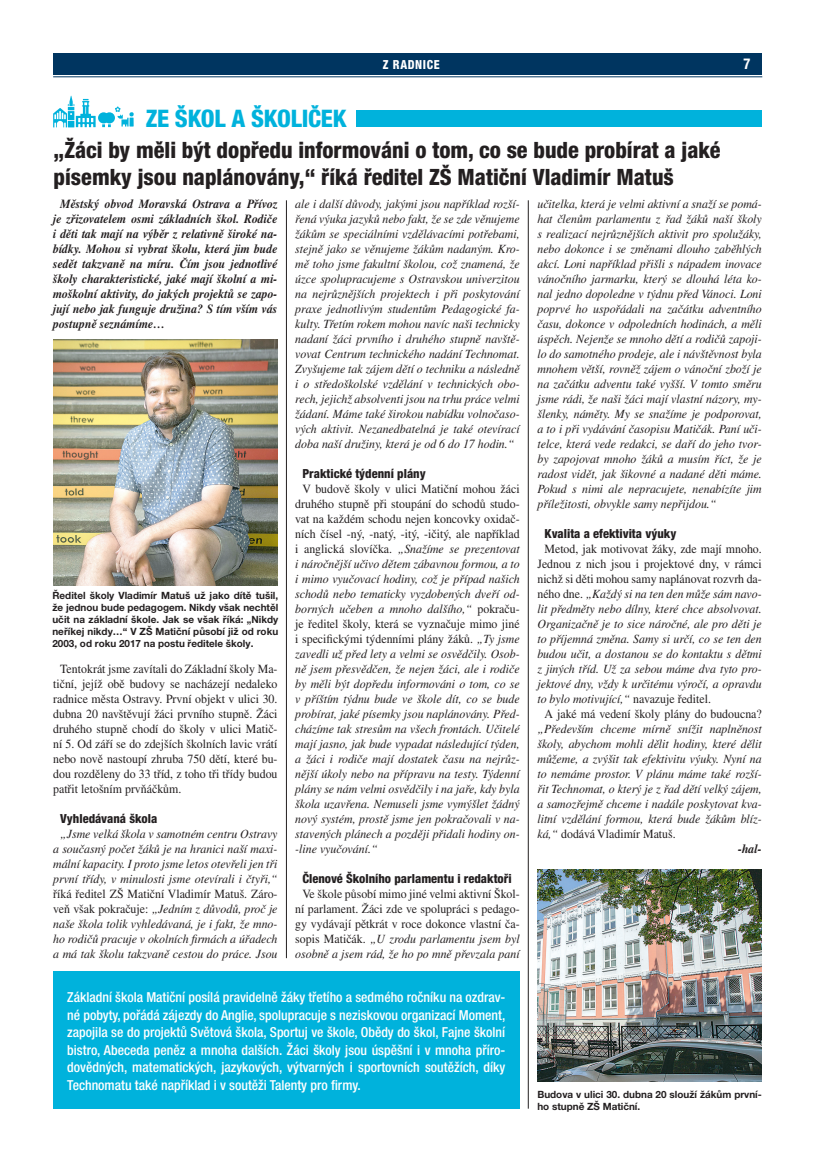
<style>
.page{position:relative;width:815px;height:1170px;background:#fff}
.page>*{position:absolute;margin:0;border:0;box-sizing:border-box;transform-origin:0 0}
.titulek{font:800 condensed 24.12px "Helvetica Neue LT Pro";letter-spacing:-.01em;color:#00b2dc}
.titulek-2{font:800 condensed 22.5px/27px "Helvetica Neue LT Pro";color:#231f20}
.t1{font:700 condensed 15px "Helvetica Neue LT Pro";color:#fff;scale:.95 1}
.t2{font:500 condensed 13.75px/17.5px "Helvetica Neue LT Pro";color:#fff;text-align:justify}
.t3{font:italic 12.5px/15px "Times CE";color:#231f20;text-align:justify;scale:.95 1}
.t4{font:12.5px/15px "Times CE";color:#231f20;text-align:justify;scale:.95 1}
.t5{font:italic 700 12.5px/15px "Times CE";color:#231f20;text-align:justify;scale:.94 1}
.mezititulek_new_odsa{font:800 condensed 12.5px "Helvetica Neue LT Pro";color:#231f20}
.t6{font:800 condensed 12.5px "Helvetica Neue LT Pro";letter-spacing:.05em;color:#fff;scale:.95 1}
.t7{font:italic 700 12.5px "Times CE";color:#231f20;scale:.95 1}
.foto_popiska{font:700 10px/12px "Helvetica Neue LT Pro";color:#231f20}
.s1{font-style:normal}
.s2{font-style:italic}
</style>
<div class="page">
<div style="left:53px;top:53px;width:709px;height:21px;background:#003560"></div>
<hr style="left:53px;top:76px;width:709px;height:1px;background:#003560">
<hr style="left:286px;top:200px;width:1px;height:758px;background:#231f20">
<hr style="left:528px;top:200px;width:1px;height:908px;background:#231f20">
<img style="left:537px;top:869px;width:225px;height:212px">
<div style="left:53px;top:971px;width:467px;height:137px;background:#00b2dc"></div>
<div style="left:356px;top:110px;width:406px;height:16px;background:#00b2dc"></div>
<div style="left:98px;top:112px;width:11px;height:11px;background:#00b2dc;border-radius:50%"></div>
<svg style="left:53px;top:96px;width:43px;height:31px"></svg>
<svg style="left:102px;top:107px;width:32px;height:20px"></svg>
<img style="left:53px;top:339px;width:225px;height:246px">
<p class="titulek" style="left:146px;top:103px;width:203px">ZE ŠKOL A ŠKOLIČEK</p>
<p class="t6" style="left:383px;top:57px;width:61px">Z RADNICE</p>
<p class="t1" style="left:743px;top:55px;width:9px">7</p>
<p class="titulek-2" style="left:54px;top:136px;width:668px">„Žáci by měli být dopředu informováni o tom, co se bude probírat a jaké písemky jsou naplánovány,“ říká ředitel ZŠ Matiční Vladimír Matuš</p>
<p class="t5" style="left:53px;top:196px;width:240px;text-indent:7px">Městský obvod Moravská Ostrava a Přívoz je zřizovatelem osmi základních škol. Rodiče i děti tak mají na výběr z relativně široké na&shy;bídky. Mohou si vybrat školu, která jim bude sedět takzvaně na míru. Čím jsou jednotlivé školy charakteristické, jaké mají školní a mi&shy;moškolní aktivity, do jakých projektů se zapo&shy;jují nebo jak funguje družina? S tím vším vás postupně seznámíme…</p>
<p class="t3" style="left:295px;top:196px;width:238px">ale i další důvody, jakými jsou například rozší&shy;řená výuka jazyků nebo fakt, že se zde věnujeme žákům se speciálními vzdělávacími potřebami, stejně jako se věnujeme žákům nadaným. Kro&shy;mě toho jsme fakultní školou, což znamená, že úzce spolupracujeme s Ostravskou univerzitou na nejrůznějších projektech i při poskytování praxe jednotlivým studentům Pedagogické fa&shy;kulty. Třetím rokem mohou navíc naši technicky nadaní žáci prvního i druhého stupně navště&shy;vovat Centrum technického nadání Technomat.<br>Zvyšujeme tak zájem dětí o techniku a následně i o středoškolské vzdělání v technických obo&shy;rech, jejichž absolventi jsou na trhu práce velmi žádaní. Máme také širokou nabídku volnočaso&shy;vých aktivit. Nezanedbatelná je také otevírací doba naší družiny, která je od 6 do 17 hodin.“</p>
<p class="mezititulek_new_odsa" style="left:302px;top:465px;width:125px">Praktické týdenní plány</p>
<p class="t3" style="left:295px;top:481px;width:238px;text-indent:7px"><span class="s1">V budově školy v ulici Matiční mohou žáci druhého stupně při stoupání do schodů studo&shy;vat na každém schodu nejen koncovky oxidač&shy;ních čísel -ný, -natý, -itý, -ičitý, ale například i anglická slovíčka.</span> „Snažíme se prezentovat i náročnější učivo dětem zábavnou formou, a to i mimo vyučovací hodiny, což je případ našich schodů nebo tematicky vyzdobených dveří od&shy;borných učeben a mnoho dalšího,“ <span class="s1">pokraču&shy;je ředitel školy, která se vyznačuje mimo jiné i specifickými týdenními plány žáků.</span> „Ty jsme zavedli už před lety a velmi se osvědčily. Osob&shy;ně jsem přesvědčen, že nejen žáci, ale i rodiče by měli být dopředu informováni o tom, co se v příštím týdnu bude ve škole dít, co se bude probírat, jaké písemky jsou naplánovány. Před&shy;cházíme tak stresům na všech frontách. Učitelé mají jasno, jak bude vypadat následující týden, a žáci i rodiče mají dostatek času na nejrůz&shy;nější úkoly nebo na přípravu na testy. Týdenní plány se nám velmi osvědčily i na jaře, kdy byla škola uzavřena. Nemuseli jsme vymýšlet žádný nový systém, prostě jsme jen pokračovali v na&shy;stavených plánech a později přidali hodiny on--line vyučování.“</p>
<p class="mezititulek_new_odsa" style="left:302px;top:870px;width:211px">Členové Školního parlamentu i redaktoři</p>
<p class="t4" style="left:295px;top:886px;width:238px;text-align:center">Ve škole působí mimo jiné velmi aktivní Škol&shy;ní parlament. Žáci zde ve spolupráci s pedago&shy;gy vydávají pětkrát v roce dokonce vlastní ča&shy;sopis Matičák. <span class="s2">„U zrodu parlamentu jsem byl osobně a jsem rád, že ho po mně převzala paní</span></p>
<p class="t3" style="left:537px;top:196px;width:238px">učitelka, která je velmi aktivní a snaží se pomá&shy;hat členům parlamentu z řad žáků naší školy s realizací nejrůznějších aktivit pro spolužáky, nebo dokonce i se změnami dlouho zaběhlých akcí. Loni například přišli s nápadem inovace vánočního jarmarku, který se dlouhá léta ko&shy;nal jedno dopoledne v týdnu před Vánoci. Loni poprvé ho uspořádali na začátku adventního času, dokonce v odpoledních hodinách, a měli úspěch. Nejenže se mnoho dětí a rodičů zapoji&shy;lo do samotného prodeje, ale i návštěvnost byla mnohem větší, rovněž zájem o vánoční zboží je na začátku adventu také vyšší. V tomto směru jsme rádi, že naši žáci mají vlastní názory, my&shy;šlenky, náměty. My se snažíme je podporovat, a to i při vydávání časopisu Matičák. Paní uči&shy;telce, která vede redakci, se daří do jeho tvor&shy;by zapojovat mnoho žáků a musím říct, že je radost vidět, jak šikovné a nadané děti máme.<br>Pokud s nimi ale nepracujete, nenabízíte jim příležitosti, obvykle samy nepřijdou.“</p>
<p class="mezititulek_new_odsa" style="left:544px;top:525px;width:133px">Kvalita a efektivita výuky</p>
<p class="t3" style="left:537px;top:541px;width:238px;text-indent:7px"><span class="s1">Metod, jak motivovat žáky, zde mají mnoho.<br>Jednou z nich jsou i projektové dny, v rámci nichž si děti mohou samy naplánovat rozvrh da&shy;ného dne.</span> „Každý si na ten den může sám navo&shy;lit předměty nebo dílny, které chce absolvovat.<br>Organizačně je to sice náročné, ale pro děti je to příjemná změna. Samy si určí, co se ten den budou učit, a dostanou se do kontaktu s dětmi z jiných tříd. Už za sebou máme dva tyto pro&shy;jektové dny, vždy k určitému výročí, a opravdu to bylo motivující,“ <span class="s1">navazuje ředitel.</span></p>
<p class="t3" style="left:537px;top:706px;width:238px;text-indent:7px"><span class="s1">A jaké má vedení školy plány do budoucna? </span>„Především chceme mírně snížit naplněnost školy, abychom mohli dělit hodiny, které dělit můžeme, a zvýšit tak efektivitu výuky. Nyní na to nemáme prostor. V plánu máme také rozší&shy;řit Technomat, o který je z řad dětí velký zájem, a samozřejmě chceme i nadále poskytovat kva&shy;litní vzdělání formou, která bude žákům blíz&shy;ká,“ <span class="s1">dodává Vladimír Matuš.</span></p>
<p class="t7" style="left:738px;top:841px;width:26px">-hal-</p>
<p class="foto_popiska" style="left:52px;top:589px;width:227px;text-align:justify">Ředitel školy Vladimír Matuš už jako dítě tušil, že jednou bude pedagogem. Nikdy však nechtěl učit na základní škole. Jak se však říká: „Nikdy neříkej nikdy…“ V ZŠ Matiční působí již od roku 2003, od roku 2017 na postu ředitele školy.</p>
<p class="t4" style="left:53px;top:661px;width:238px;text-indent:7px">Tentokrát jsme zavítali do Základní školy Ma&shy;tiční, jejíž obě budovy se nacházejí nedaleko radnice města Ostravy. První objekt v ulici 30. dubna 20 navštěvují žáci prvního stupně. Žáci druhého stupně chodí do školy v ulici Matič&shy;ní 5. Od září se do zdejších školních lavic vrátí nebo nově nastoupí zhruba 750 dětí, které bu&shy;dou rozděleny do 33 tříd, z toho tři třídy budou patřit letošním prvňáčkům.</p>
<p class="mezititulek_new_odsa" style="left:60px;top:810px;width:99px">Vyhledávaná škola</p>
<p class="t3" style="left:53px;top:826px;width:238px;text-align:center">„Jsme velká škola v samotném centru Ostravy a současný počet žáků je na hranici naší maxi&shy;mální kapacity. I proto jsme letos otevřeli jen tři první třídy, v minulosti jsme otevírali i čtyři,“ <span class="s1">říká ředitel ZŠ Matiční Vladimír Matuš. Záro&shy;veň však pokračuje:</span> „Jedním z důvodů, proč je naše škola tolik vyhledávaná, je i fakt, že mno&shy;ho rodičů pracuje v okolních firmách a úřadech a má tak školu takzvaně cestou do práce. Jsou</p>
<p class="t2" style="left:67px;top:988px;width:440px">Základní škola Matiční posílá pravidelně žáky třetího a sedmého ročníku na ozdrav&shy;né pobyty, pořádá zájezdy do Anglie, spolupracuje s neziskovou organizací Moment, zapojila se do projektů Světová škola, Sportuj ve škole, Obědy do škol, Fajne školní bistro, Abeceda peněz a mnoha dalších. Žáci školy jsou úspěšní i v mnoha příro&shy;dovědných, matematických, jazykových, výtvarných i sportovních soutěžích, díky Technomatu také například i v soutěži Talenty pro firmy.</p>
<p class="foto_popiska" style="left:537px;top:1087px;width:226px">Budova v ulici 30. dubna 20 slouží žákům první&shy;ho stupně ZŠ Matiční.</p>
</div>
